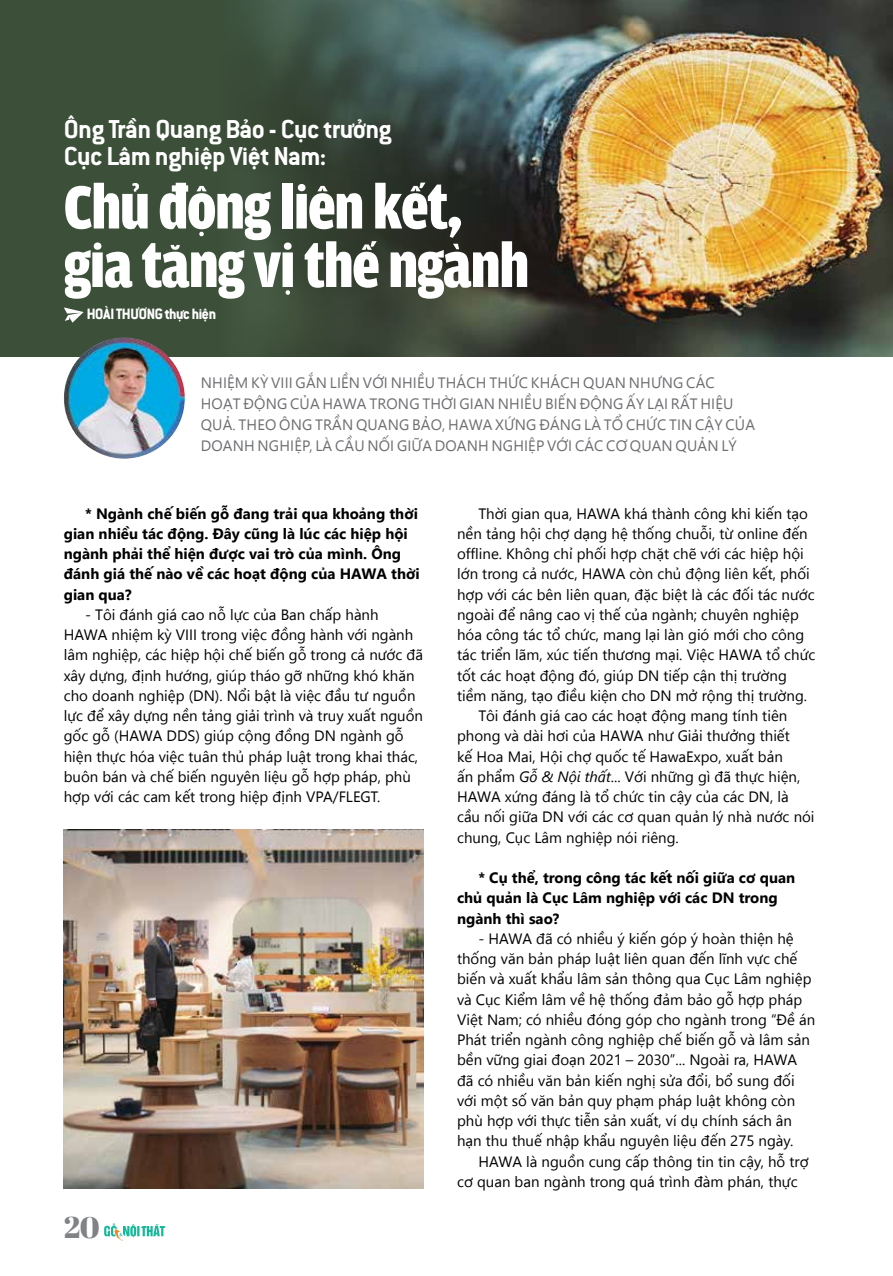
<style>
.page{position:relative;width:893px;height:1276px;background:#fff}
.page>*{position:absolute;margin:0;border:0;box-sizing:border-box;transform-origin:0 0}
.t1{font:900 64.5px/58.5px "Sgtt Amplitude Cond";letter-spacing:-.02em;color:#fff}
.t2{font:30px "SVN Abril Fatface";color:#808285}
.t3{font:700 28.5px/27px "LCB Conduit";letter-spacing:-.02em;color:#fff}
.t4{font:800 16.5px "LCB Conduit";letter-spacing:-.02em;color:#fff;scale:.9 1}
.t5{font:15px/20.2px "SVN Segoe UI";color:#000}
.t6{font:15px/20.2px "SVN Segoe UI Bold";color:#000}
.t7{font:15px/21px "SVN Segoe UI";letter-spacing:.01em;color:#6d6e71}
.s1{font-family:"SVN Segoe UI Italic"}
</style>
<div class="page">
<svg style="left:104px;top:1223px;width:61px;height:17px"></svg>
<img style="left:64px;top:830px;width:359px;height:358px">
<div style="left:0;top:0;width:893px;height:357px;background:#3c4f39"></div>
<img style="left:245px;top:0;width:648px;height:357px">
<img style="left:64px;top:337px;width:121px;height:122px;border-radius:61px">
<svg style="left:64px;top:307px;width:20px;height:16px"></svg>
<h3 class="t3" style="left:64px;top:115px;width:329px">Ông Trần Quang Bảo - Cục trưởng<br>Cục Lâm nghiệp Việt Nam:</h3>
<h1 class="t1" style="left:64px;top:178px;width:467px">Chủ động liên kết, gia tăng vị thế ngành</h1>
<p class="t4" style="left:87px;top:303px;width:145px">Hoài Thương thực hiện</p>
<p class="t7" style="left:201px;top:371px;width:556px">Nhiệm kỳ VIII gắn liền với n hiều thách thức khách quan n hưng các hoạt động của HAWA trong thời gian n hiều biến động ấy lại rất hiệu quả. Theo ôn g Trần Quan g Bảo, HAWA xứn g đán g là tổ chức tin cậy của doan h n ghiệp, là cầu n ối giữa doan h n ghiệp với các cơ quan quản lý</p>
<p class="t6" style="left:64px;top:502px;width:357px;text-indent:21px">* Ngành chế biến gỗ đang trải qua khoảng thời gian nhiều tác động. Đây cũng là lúc các hiệp hội ngành phải thể hiện được vai trò của mình. Ông đánh giá thế nào về các hoạt động của HAWA thời gian qua?</p>
<p class="t5" style="left:64px;top:603px;width:361px;text-indent:21px">- Tôi đánh giá cao nỗ lực của Ban chấp hành HAWA nhiệm kỳ VIII trong việc đồng hành với ngành lâm nghiệp, các hiệp hội chế biến gỗ trong cả nước đã xây dựng, định hướng, giúp tháo gỡ những khó khăn cho doanh nghiệp (DN). Nổi bật là việc đầu tư nguồn lực để xây dựng nền tảng giải trình và truy xuất nguồn gốc gỗ (HAWA DDS) giúp cộng đồng DN ngành gỗ hiện thực hóa việc tuân thủ pháp luật trong khai thác, buôn bán và chế biến nguyên liệu gỗ hợp pháp, phù hợp với các cam kết trong hiệp định VPA/FLEGT.</p>
<h2 class="t2" style="left:64px;top:1204px;width:37px">20</h2>
<p class="t5" style="left:478px;top:502px;width:331px">Thời gian qua, HAWA khá thành công khi kiến tạo</p>
<p class="t5" style="left:457px;top:522px;width:352px">nền tảng hội chợ dạng hệ thống chuỗi, từ online đến</p>
<p class="t5" style="left:457px;top:542px;width:348px">offline. Không chỉ phối hợp chặt chẽ với các hiệp hội</p>
<p class="t5" style="left:457px;top:563px;width:354px">lớn trong cả nước, HAWA còn chủ động liên kết, phối</p>
<p class="t5" style="left:457px;top:583px;width:359px">hợp với các bên liên quan, đặc biệt là các đối tác nước</p>
<p class="t5" style="left:457px;top:603px;width:343px">ngoài để nâng cao vị thế của ngành; chuyên nghiệp</p>
<p class="t5" style="left:457px;top:623px;width:349px">hóa công tác tổ chức, mang lại làn gió mới cho công</p>
<p class="t5" style="left:457px;top:644px;width:360px">tác triển lãm, xúc tiến thương mại. Việc HAWA tổ chức</p>
<p class="t5" style="left:457px;top:664px;width:331px">tốt các hoạt động đó, giúp DN tiếp cận thị trường</p>
<p class="t5" style="left:457px;top:684px;width:352px">tiềm năng, tạo điều kiện cho DN mở rộng thị trường.</p>
<p class="t5" style="left:478px;top:704px;width:310px">Tôi đánh giá cao các hoạt động mang tính tiên</p>
<p class="t5" style="left:457px;top:725px;width:334px">phong và dài hơi của HAWA như Giải thưởng thiết</p>
<p class="t5" style="left:457px;top:745px;width:327px">kế H oa M ai, H ội chợ quốc tế H awaExpo, xuất bản</p>
<p class="t5" style="left:457px;top:765px;width:345px">ấn phẩm <span class="s1">Gỗ &amp; Nội thất</span>... Với những gì đã thực hiện,</p>
<p class="t5" style="left:457px;top:785px;width:333px">HAWA xứng đáng là tổ chức tin cậy của các DN, là</p>
<p class="t5" style="left:457px;top:806px;width:359px">cầu nối giữa DN với các cơ quan quản lý nhà nước nói</p>
<p class="t5" style="left:457px;top:826px;width:223px">chung, Cục Lâm nghiệp nói riêng.</p>
<p class="t6" style="left:457px;top:866px;width:340px;text-indent:21px">* Cụ thể, trong công tác kết nối giữa cơ quan chủ quản là Cục Lâm nghiệp với các DN trong ngành thì sao?</p>
<p class="t5" style="left:457px;top:927px;width:360px;text-indent:21px">- HAWA đã có nhiều ý kiến góp ý hoàn thiện hệ thống văn bản pháp luật liên quan đến lĩnh vực chế biến và xuất khẩu lâm sản thông qua Cục Lâm nghiệp và Cục Kiểm lâm về hệ thống đảm bảo gỗ hợp pháp Việt Nam; có nhiều đóng góp cho ngành trong “Đề án Phát triển ngành công nghiệp chế biến gỗ và lâm sản bền vững giai đoạn 2021 – 2030”... Ngoài ra, HAWA đã có nhiều văn bản kiến nghị sửa đổi, bổ sung đối với một số văn bản quy phạm pháp luật không còn phù hợp với thực tiễn sản xuất, ví dụ chính sách ân hạn thu thuế nhập khẩu nguyên liệu đến 275 ngày.</p>
<p class="t5" style="left:457px;top:1150px;width:353px;text-indent:21px">HAWA là nguồn cung cấp thông tin tin cậy, hỗ trợ cơ quan ban ngành trong quá trình đàm phán, thực</p>
</div>
